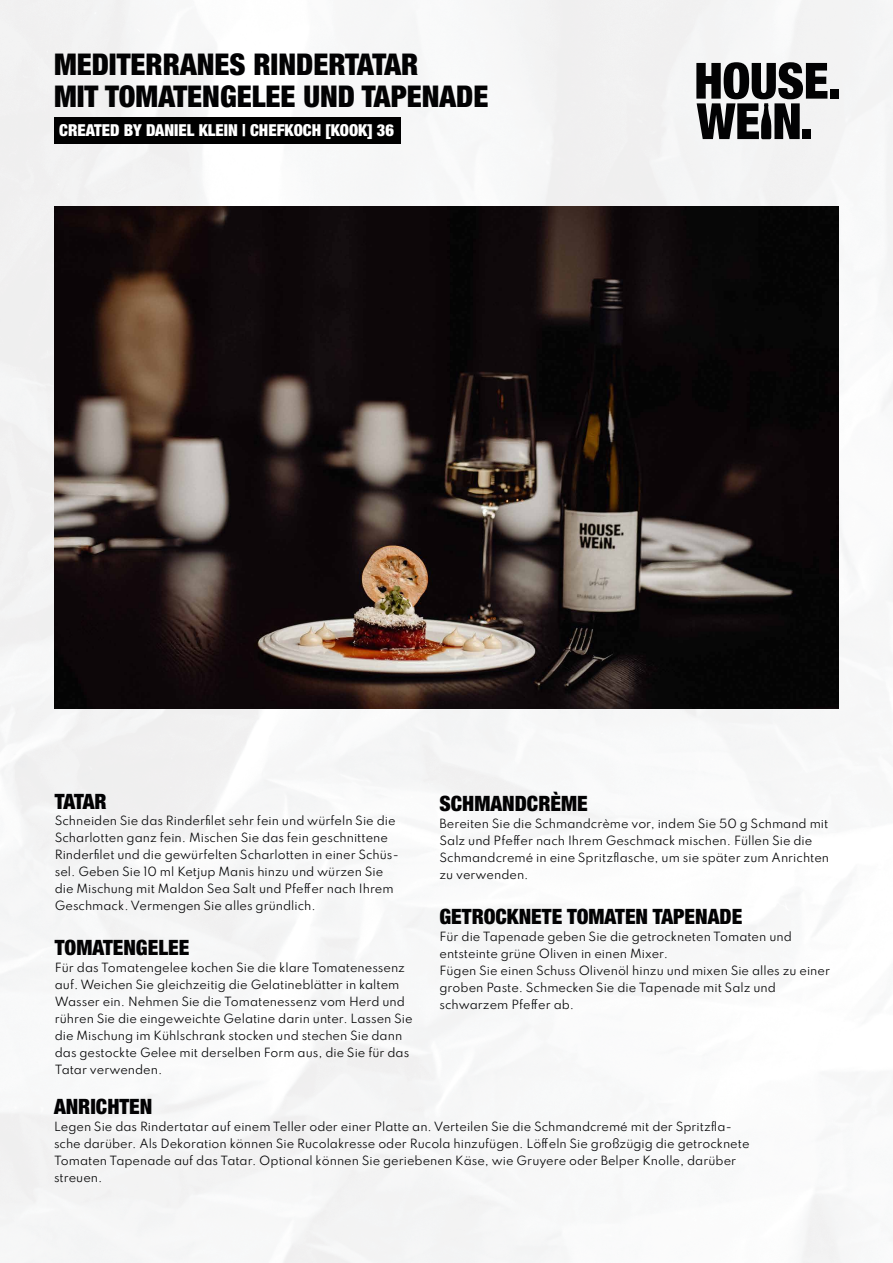
<style>
.page{position:relative;width:893px;height:1263px;background:#fff}
.page>*{position:absolute;margin:0;border:0;box-sizing:border-box;transform-origin:0 0}
.t1{font:900 condensed 30px/31.5px "Helvetica Neue LT Pro";color:#020203}
.t2{font:900 condensed 21.15px "Helvetica Neue LT Pro";color:#020203}
.t3{font:900 condensed 16.5px "Helvetica Neue LT Pro";color:#fff}
.t4{font:100 11.25px/17px "Spartan";color:#020203}
</style>
<div class="page">
<img style="left:0;top:0;width:893px;height:1263px">
<div style="left:54px;top:117px;width:346px;height:27px;background:#000"></div>
<div style="left:831px;top:89px;width:8px;height:10px;background:#020203"></div>
<svg style="left:696px;top:62px;width:131px;height:77px"></svg>
<img style="left:54px;top:206px;width:785px;height:502px">
<h1 class="t1" style="left:54px;top:49px;width:436px">MEDITERRANES RINDERTATAR<br>MIT TOMATENGELEE UND TAPENADE</h1>
<h3 class="t3" style="left:59px;top:119px;width:336px">CREATED BY DANIEL KLEIN | CHEFKOCH [KOOK] 36</h3>
<h2 class="t2" style="left:439px;top:790px;width:150px">SCHMANDCRÈME</h2>
<p class="t4" style="left:439px;top:814px;width:391px">Bereiten Sie die Schmandcrème vor, indem Sie 50 g Schmand mit Salz und Pfeffer nach Ihrem Geschmack mischen. Füllen Sie die Schmandcremé in eine Spritzflasche, um sie später zum Anrichten zu verwenden.</p>
<h2 class="t2" style="left:439px;top:903px;width:304px">GETROCKNETE TOMATEN TAPENADE</h2>
<p class="t4" style="left:439px;top:927px;width:392px">Für die Tapenade geben Sie die getrockneten Tomaten und entsteinte grüne Oliven in einen Mixer.<br>Fügen Sie einen Schuss Olivenöl hinzu und mixen Sie alles zu einer groben Paste. Schmecken Sie die Tapenade mit Salz und schwarzem Pfeffer ab.</p>
<h2 class="t2" style="left:55px;top:788px;width:53px">TATAR</h2>
<p class="t4" style="left:55px;top:812px;width:345px">Schneiden Sie das Rinderfilet sehr fein und würfeln Sie die Scharlotten ganz fein. Mischen Sie das fein geschnittene Rinderfilet und die gewürfelten Scharlotten in einer Schüs&shy;sel. Geben Sie 10 ml Ketjup Manis hinzu und würzen Sie die Mischung mit Maldon Sea Salt und Pfeffer nach Ihrem Geschmack. Vermengen Sie alles gründlich.</p>
<h2 class="t2" style="left:55px;top:935px;width:136px">TOMATENGELEE</h2>
<p class="t4" style="left:55px;top:959px;width:359px">Für das Tomatengelee kochen Sie die klare Tomatenessenz auf. Weichen Sie gleichzeitig die Gelatineblätter in kaltem Wasser ein. Nehmen Sie die Tomatenessenz vom Herd und rühren Sie die eingeweichte Gelatine darin unter. Lassen Sie die Mischung im Kühlschrank stocken und stechen Sie dann das gestockte Gelee mit derselben Form aus, die Sie für das Tatar verwenden.</p>
<h2 class="t2" style="left:54px;top:1093px;width:100px">ANRICHTEN</h2>
<p class="t4" style="left:54px;top:1117px;width:697px">Legen Sie das Rindertatar auf einem Teller oder einer Platte an. Verteilen Sie die Schmandcremé mit der Spritzfla&shy;sche darüber. Als Dekoration können Sie Rucolakresse oder Rucola hinzufügen. Löffeln Sie großzügig die getrocknete Tomaten Tapenade auf das Tatar. Optional können Sie geriebenen Käse, wie Gruyere oder Belper Knolle, darüber streuen.</p>
</div>
